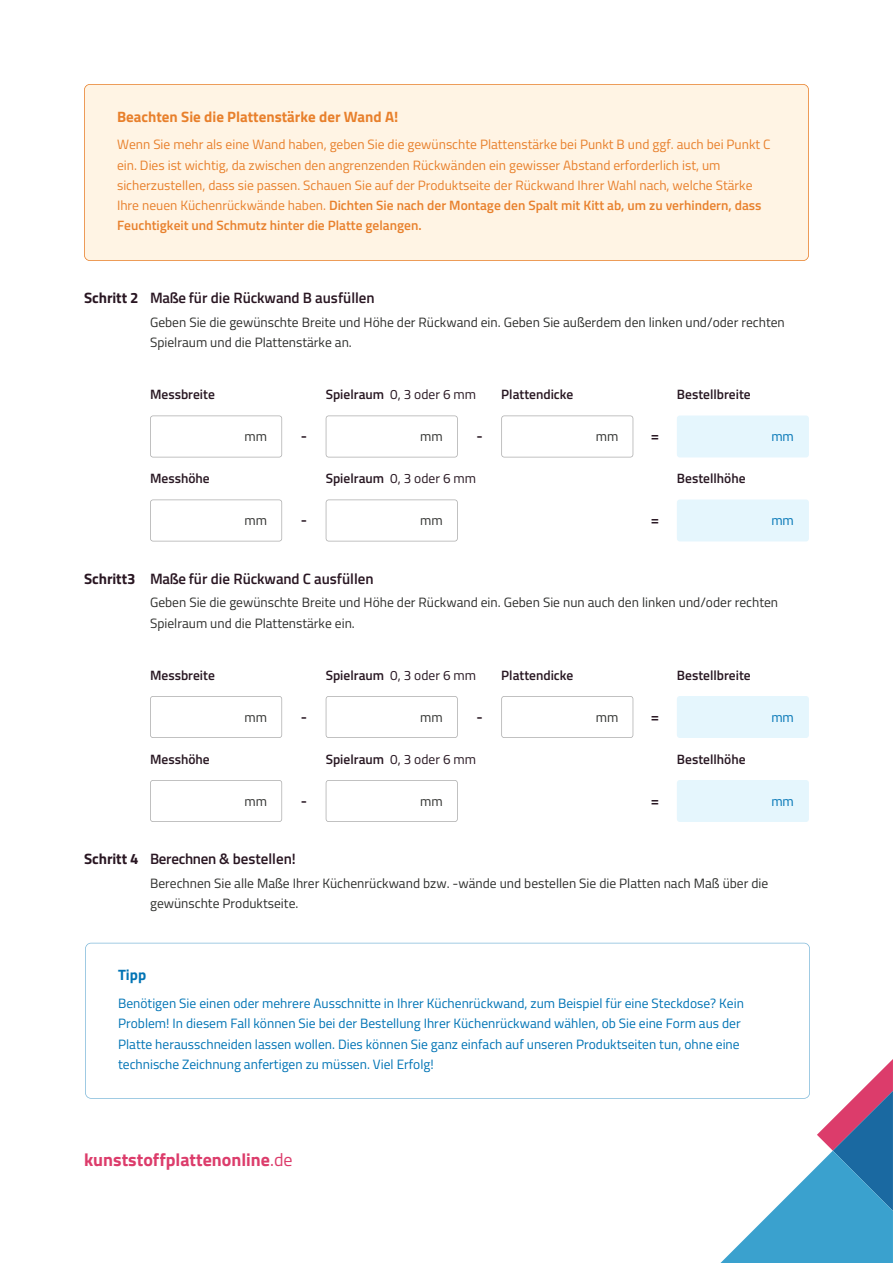
<style>
.page{position:relative;width:893px;height:1263px;background:#fff}
.page>*{position:absolute;margin:0;border:0;box-sizing:border-box;transform-origin:0 0}
.t1{font:700 18px "Titillium";color:#dc3c6b}
.t2{font:600 15px "Titillium";color:#291622}
.t3{font:700 15px "Titillium";color:#e8802c}
.t4{font:600 15px "Titillium";color:#281722}
.t5{font:700 15px "Titillium";color:#0074b5}
.t6{font:13.5px/20.2px "Titillium";color:#e8802c}
.t7{font:13.5px/20.2px "Titillium";color:#2f302e}
.t8{font:13.5px/20.2px "Titillium";color:#0074b5}
.t9{font:600 13.5px "Titillium";color:#281722}
.t10{font:13.5px "Titillium";color:#281722}
.s1{font-weight:600}
.s2{font-weight:700}
.s3{font-weight:400}
</style>
<div class="page">
<svg style="left:720px;top:1060px;width:172px;height:203px"></svg>
<div style="left:84px;top:84px;width:724px;height:177px;background:#fff4e4"></div>
<div style="left:677px;top:416px;width:131px;height:42px;background:#e5f6fd"></div>
<svg style="left:501px;top:416px;width:132px;height:42px"></svg>
<svg style="left:326px;top:416px;width:132px;height:42px"></svg>
<svg style="left:150px;top:416px;width:132px;height:42px"></svg>
<div style="left:677px;top:500px;width:131px;height:42px;background:#e5f6fd"></div>
<svg style="left:326px;top:500px;width:132px;height:42px"></svg>
<svg style="left:150px;top:500px;width:132px;height:42px"></svg>
<div style="left:677px;top:696px;width:131px;height:42px;background:#e5f6fd"></div>
<svg style="left:501px;top:696px;width:132px;height:42px"></svg>
<svg style="left:326px;top:696px;width:132px;height:42px"></svg>
<svg style="left:150px;top:696px;width:132px;height:42px"></svg>
<div style="left:677px;top:780px;width:131px;height:42px;background:#e5f6fd"></div>
<svg style="left:326px;top:780px;width:132px;height:42px"></svg>
<svg style="left:150px;top:780px;width:132px;height:42px"></svg>
<div style="left:85px;top:943px;width:725px;height:156px;border:2px solid #0074b5;border-radius:6px"></div>
<p class="t3" style="left:117px;top:105px;width:283px">Beachten Sie die Plattenstärke der Wand A!</p>
<p class="t6" style="left:117px;top:134px;width:655px">Wenn Sie mehr als eine Wand haben, geben Sie die gewünschte Plattenstärke bei Punkt B und ggf. auch bei Punkt C ein. Dies ist wichtig, da zwischen den angrenzenden Rückwänden ein gewisser Abstand erforderlich ist, um sicherzustellen, dass sie passen. Schauen Sie auf der Produktseite der Rückwand Ihrer Wahl nach, welche Stärke Ihre neuen Küchenrückwände haben. <span class="s1">Dichten Sie nach der Montage den Spalt mit Kitt ab, um zu verhindern, dass Feuchtigkeit und Schmutz hinter die Platte gelangen.</span></p>
<p class="t2" style="left:84px;top:287px;width:292px"><span class="s2">Schritt 2</span> Maße für die Rückwand B ausfüllen</p>
<p class="t7" style="left:150px;top:311px;width:636px">Geben Sie die gewünschte Breite und Höhe der Rückwand ein. Geben Sie außerdem den linken und/oder rechten<br>Spielraum und die Plattenstärke an.</p>
<p class="t9" style="left:150px;top:384px;width:66px">Messbreite</p>
<p class="t10" style="left:325px;top:384px;width:152px"><span class="s1">Spielraum</span> 0, 3 oder 6 mm</p>
<p class="t9" style="left:501px;top:384px;width:74px">Plattendicke</p>
<p class="t9" style="left:676px;top:384px;width:75px">Bestellbreite</p>
<p class="t7" style="left:244px;top:425px;width:24px">mm</p>
<p class="t4" style="left:301px;top:424px;width:8px">-</p>
<p class="t7" style="left:420px;top:425px;width:24px">mm</p>
<p class="t4" style="left:476px;top:424px;width:8px">-</p>
<p class="t7" style="left:595px;top:425px;width:24px">mm</p>
<p class="t4" style="left:651px;top:424px;width:10px">=</p>
<p class="t8" style="left:771px;top:425px;width:24px">mm</p>
<p class="t9" style="left:150px;top:468px;width:61px">Messhöhe</p>
<p class="t10" style="left:325px;top:468px;width:152px"><span class="s1">Spielraum</span> 0, 3 oder 6 mm</p>
<p class="t9" style="left:676px;top:468px;width:70px">Bestellhöhe</p>
<p class="t7" style="left:244px;top:509px;width:24px">mm</p>
<p class="t4" style="left:301px;top:508px;width:8px">-</p>
<p class="t7" style="left:420px;top:509px;width:24px">mm</p>
<p class="t4" style="left:651px;top:508px;width:10px">=</p>
<p class="t8" style="left:771px;top:509px;width:24px">mm</p>
<p class="t2" style="left:84px;top:567px;width:291px"><span class="s2">Schritt3</span> Maße für die Rückwand C ausfüllen</p>
<p class="t7" style="left:150px;top:592px;width:629px">Geben Sie die gewünschte Breite und Höhe der Rückwand ein. Geben Sie nun auch den linken und/oder rechten<br>Spielraum und die Plattenstärke ein.</p>
<p class="t9" style="left:150px;top:665px;width:66px">Messbreite</p>
<p class="t10" style="left:325px;top:665px;width:152px"><span class="s1">Spielraum</span> 0, 3 oder 6 mm</p>
<p class="t9" style="left:501px;top:665px;width:74px">Plattendicke</p>
<p class="t9" style="left:676px;top:665px;width:75px">Bestellbreite</p>
<p class="t7" style="left:244px;top:706px;width:24px">mm</p>
<p class="t4" style="left:301px;top:705px;width:8px">-</p>
<p class="t7" style="left:420px;top:706px;width:24px">mm</p>
<p class="t4" style="left:476px;top:705px;width:8px">-</p>
<p class="t7" style="left:595px;top:706px;width:24px">mm</p>
<p class="t4" style="left:651px;top:705px;width:10px">=</p>
<p class="t8" style="left:771px;top:706px;width:24px">mm</p>
<p class="t9" style="left:150px;top:749px;width:61px">Messhöhe</p>
<p class="t10" style="left:325px;top:749px;width:152px"><span class="s1">Spielraum</span> 0, 3 oder 6 mm</p>
<p class="t9" style="left:676px;top:749px;width:70px">Bestellhöhe</p>
<p class="t7" style="left:244px;top:790px;width:24px">mm</p>
<p class="t4" style="left:301px;top:789px;width:8px">-</p>
<p class="t7" style="left:420px;top:790px;width:24px">mm</p>
<p class="t4" style="left:651px;top:789px;width:10px">=</p>
<p class="t8" style="left:771px;top:790px;width:24px">mm</p>
<p class="t2" style="left:84px;top:848px;width:213px"><span class="s2">Schritt 4</span> Berechnen &amp; bestellen!</p>
<p class="t7" style="left:150px;top:872px;width:619px">Berechnen Sie alle Maße Ihrer Küchenrückwand bzw. -wände und bestellen Sie die Platten nach Maß über die gewünschte Produktseite.</p>
<p class="t5" style="left:118px;top:964px;width:30px">Tipp</p>
<p class="t8" style="left:118px;top:992px;width:627px">Benötigen Sie einen oder mehrere Ausschnitte in Ihrer Küchenrückwand, zum Beispiel für eine Steckdose? Kein Problem! In diesem Fall können Sie bei der Bestellung Ihrer Küchenrückwand wählen, ob Sie eine Form aus der Platte herausschneiden lassen wollen. Dies können Sie ganz einfach auf unseren Produktseiten tun, ohne eine technische Zeichnung anfertigen zu müssen. Viel Erfolg!</p>
<h1 class="t1" style="left:84px;top:1145px;width:210px">kunststoffplattenonline<span class="s3">.de</span></h1>
</div>
